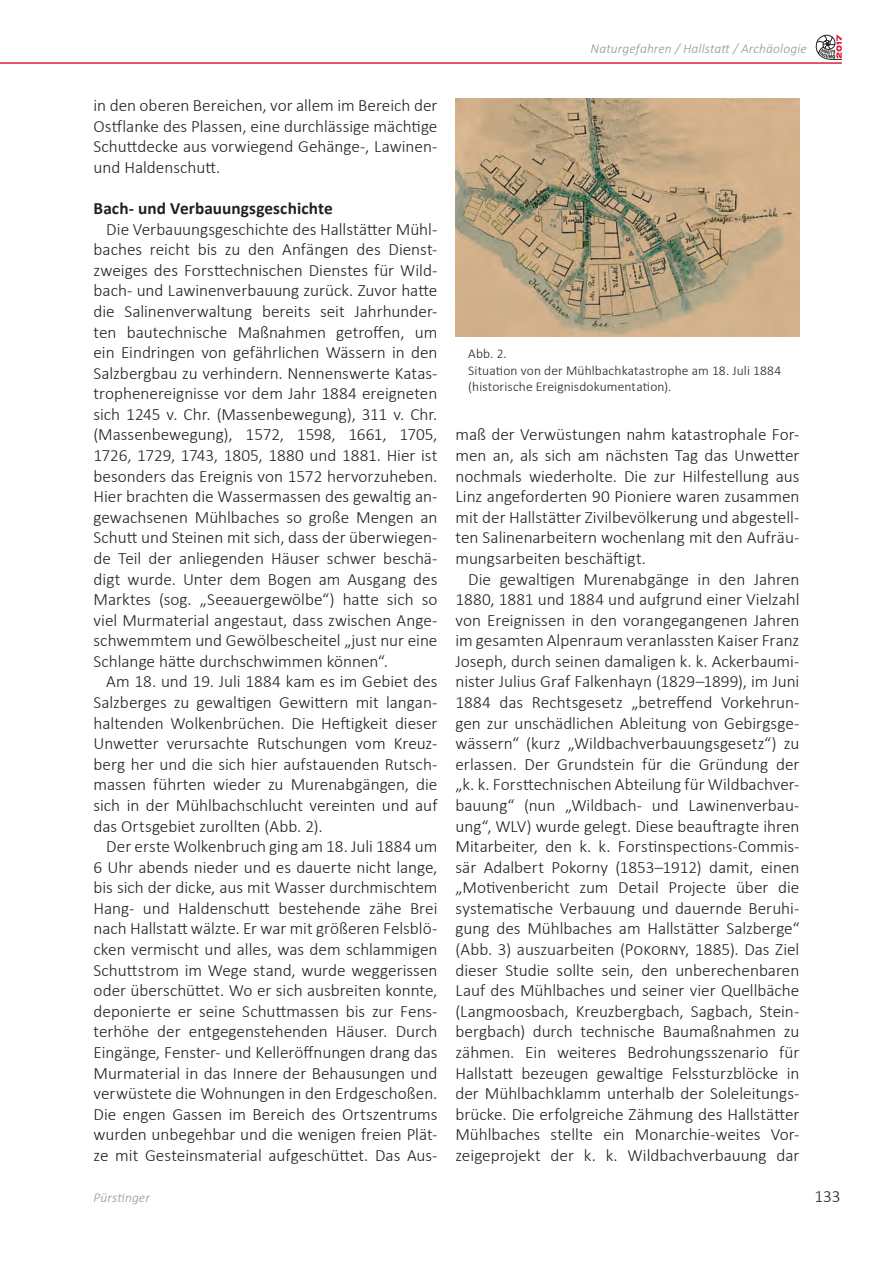
<style>
.page{position:relative;width:893px;height:1263px;background:#fff}
.page>*{position:absolute;margin:0;border:0;box-sizing:border-box;transform-origin:0 0}
.Lauftext__Standard{font:300 17.25px/20.5px "Calibri";color:#231f20;text-align:justify}
.Zwischentitel_2_ÜS{font:700 17.25px "Calibri";letter-spacing:.005em;color:#231f20}
.Bildunterschrift{font:300 13.5px/16.2px "Calibri";letter-spacing:.01em;color:#231f20}
.Kopfzeilen{font:italic 300 13.5px "Calibri";letter-spacing:.01em;color:#939598}
</style>
<div class="page">
<hr style="left:0;top:62px;width:842px;height:2px;background:#da1f3d">
<svg style="left:815px;top:34px;width:27px;height:26px"></svg>
<img style="left:455px;top:98px;width:344px;height:238px">
<p class="Lauftext__Standard" style="left:94px;top:95px;width:345px">in den oberen Bereichen, vor allem im Bereich der Ostflanke des Plassen, eine durchlässige mächtige Schuttdecke aus vorwiegend Gehänge-, Lawinen&shy;und Haldenschutt.</p>
<p class="Zwischentitel_2_ÜS" style="left:94px;top:196px;width:241px">Bach- und Verbauungsgeschichte</p>
<p class="Lauftext__Standard" style="left:94px;top:218px;width:345px;text-indent:13px">Die Verbauungsgeschichte des Hallstätter Mühl&shy;baches reicht bis zu den Anfängen des Dienst&shy;zweiges des Forsttechnischen Dienstes für Wild&shy;bach- und Lawinenverbauung zurück. Zuvor hatte die Salinenverwaltung bereits seit Jahrhunder&shy;ten bautechnische Maßnahmen getroffen, um ein Eindringen von gefährlichen Wässern in den Salzbergbau zu verhindern. Nennenswerte Katas&shy;trophenereignisse vor dem Jahr 1884 ereigneten sich 1245 v. Chr. (Massenbewegung), 311 v. Chr. (Massenbewegung), 1572, 1598, 1661, 1705, 1726, 1729, 1743, 1805, 1880 und 1881. Hier ist besonders das Ereignis von 1572 hervorzuheben.<br>Hier brachten die Wassermassen des gewaltig an&shy;gewachsenen Mühlbaches so große Mengen an Schutt und Steinen mit sich, dass der überwiegen&shy;de Teil der anliegenden Häuser schwer beschä&shy;digt wurde. Unter dem Bogen am Ausgang des Marktes (sog. „Seeauergewölbe“) hatte sich so viel Murmaterial angestaut, dass zwischen Ange&shy;schwemmtem und Gewölbescheitel „just nur eine Schlange hätte durchschwimmen können“.</p>
<p class="Lauftext__Standard" style="left:94px;top:671px;width:345px;text-indent:13px">Am 18. und 19. Juli 1884 kam es im Gebiet des Salzberges zu gewaltigen Gewittern mit langan&shy;haltenden Wolkenbrüchen. Die Heftigkeit dieser Unwetter verursachte Rutschungen vom Kreuz&shy;berg her und die sich hier aufstauenden Rutsch&shy;massen führten wieder zu Murenabgängen, die sich in der Mühlbachschlucht vereinten und auf das Ortsgebiet zurollten (Abb. 2).</p>
<p class="Lauftext__Standard" style="left:94px;top:836px;width:345px;text-indent:13px">Der erste Wolkenbruch ging am 18. Juli 1884 um 6 Uhr abends nieder und es dauerte nicht lange, bis sich der dicke, aus mit Wasser durchmischtem Hang- und Haldenschutt bestehende zähe Brei nach Hallstatt wälzte. Er war mit größeren Felsblö&shy;cken vermischt und alles, was dem schlammigen Schuttstrom im Wege stand, wurde weggerissen oder überschüttet. Wo er sich ausbreiten konnte, deponierte er seine Schuttmassen bis zur Fens&shy;terhöhe der entgegenstehenden Häuser. Durch Eingänge, Fenster- und Kelleröffnungen drang das Murmaterial in das Innere der Behausungen und verwüstete die Wohnungen in den Erdgeschoßen.<br>Die engen Gassen im Bereich des Ortszentrums wurden unbegehbar und die wenigen freien Plät&shy;ze mit Gesteinsmaterial aufgeschüttet. Das Aus-</p>
<p class="Kopfzeilen" style="left:591px;top:40px;width:218px">Naturgefahren / Hallstatt / Archäologie</p>
<p class="Bildunterschrift" style="left:468px;top:346px;width:40px">Abb. 2.</p>
<p class="Bildunterschrift" style="left:468px;top:362px;width:315px">Situation von der Mühlbachkatastrophe am 18. Juli 1884 (historische Ereignisdokumentation).</p>
<p class="Lauftext__Standard" style="left:455px;top:424px;width:345px">maß der Verwüstungen nahm katastrophale For&shy;men an, als sich am nächsten Tag das Unwetter nochmals wiederholte. Die zur Hilfestellung aus Linz angeforderten 90 Pioniere waren zusammen mit der Hallstätter Zivilbevölkerung und abgestell&shy;ten Salinenarbeitern wochenlang mit den Aufräu&shy;mungsarbeiten beschäftigt.</p>
<p class="Lauftext__Standard" style="left:455px;top:568px;width:345px;text-indent:13px">Die gewaltigen Murenabgänge in den Jahren 1880, 1881 und 1884 und aufgrund einer Vielzahl von Ereignissen in den vorangegangenen Jahren im gesamten Alpenraum veranlassten Kaiser Franz Joseph, durch seinen damaligen k. k. Ackerbaumi&shy;nister Julius Graf Falkenhayn (1829–1899), im Juni 1884 das Rechtsgesetz „betreffend Vorkehrun&shy;gen zur unschädlichen Ableitung von Gebirgsge&shy;wässern“ (kurz „Wildbachverbauungsgesetz“) zu erlassen. Der Grundstein für die Gründung der „k. k. Forsttechnischen Abteilung für Wildbachver&shy;bauung“ (nun „Wildbach- und Lawinenverbau&shy;ung“, WLV) wurde gelegt. Diese beauftragte ihren Mitarbeiter, den k. k. Forstinspections-Commis&shy;sär Adalbert Pokorny (1853–1912) damit, einen „Motivenbericht zum Detail Projecte über die systematische Verbauung und dauernde Beruhi&shy;gung des Mühlbaches am Hallstätter Salzberge“ (Abb. 3) auszuarbeiten (Pokorny, 1885). Das Ziel dieser Studie sollte sein, den unberechenbaren Lauf des Mühlbaches und seiner vier Quellbäche (Langmoosbach, Kreuzbergbach, Sagbach, Stein&shy;bergbach) durch technische Baumaßnahmen zu zähmen. Ein weiteres Bedrohungsszenario für Hallstatt bezeugen gewaltige Felssturzblöcke in der Mühlbachklamm unterhalb der Soleleitungs&shy;brücke. Die erfolgreiche Zähmung des Hallstätter Mühlbaches stellte ein Monarchie-weites Vor&shy;zeigeprojekt der k. k. Wildbachverbauung dar</p>
<p class="Kopfzeilen" style="left:94px;top:1189px;width:58px">Pürstinger</p>
<p class="Lauftext__Standard" style="left:814px;top:1185px;width:28px">133</p>
</div>
